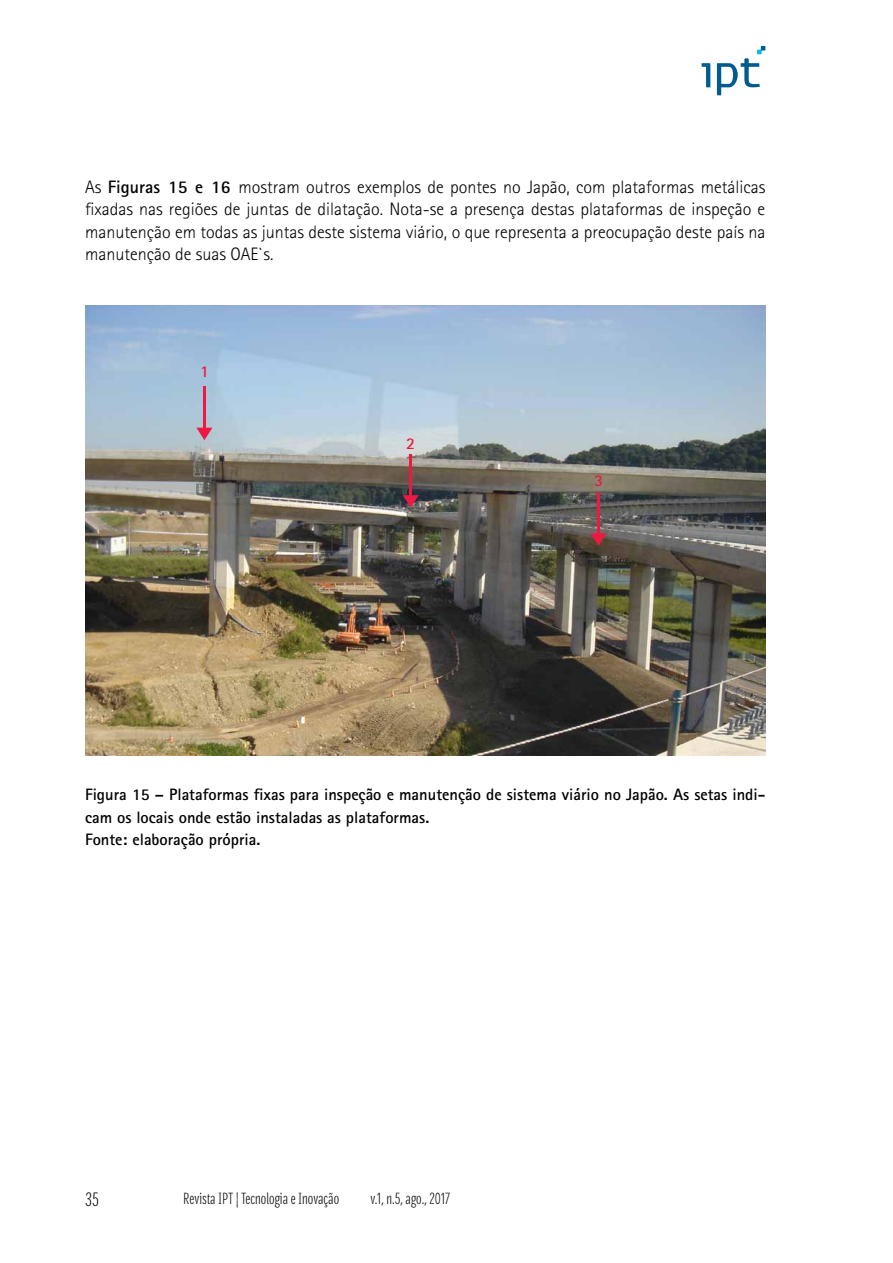
<style>
.page{position:relative;width:893px;height:1263px;background:#fff}
.page>*{position:absolute;margin:0;border:0;box-sizing:border-box;transform-origin:0 0}
.t1{font:300 18px/22.5px "Rotis Sans Serif Std";color:#000;text-align:justify}
.t2{font:18px "Densia Sans";color:#000}
.t3{font:700 16.5px/22.5px "Rotis Sans Serif Std";color:#000}
.t4{font:700 16.5px "Rotis Sans Serif Std";color:#ed1942}
.t5{font:15px "Densia Sans";color:#000}
.s1{font-weight:700}
</style>
<div class="page">
<svg style="left:702px;top:63px;width:8px;height:24px"></svg>
<svg style="left:717px;top:46px;width:48px;height:49px"></svg>
<img style="left:85px;top:305px;width:680px;height:450px">
<hr style="left:203px;top:386px;width:3px;height:46px;background:#ed1942">
<svg style="left:196px;top:428px;width:16px;height:12px"></svg>
<hr style="left:409px;top:454px;width:3px;height:45px;background:#ed1942">
<svg style="left:403px;top:495px;width:16px;height:13px"></svg>
<hr style="left:597px;top:492px;width:3px;height:46px;background:#ed1942">
<svg style="left:590px;top:533px;width:17px;height:13px"></svg>
<p class="t1" style="left:85px;top:175px;width:682px">As <span class="s1">Figuras 15 e 16</span> mostram outros exemplos de pontes no Japão, com plataformas metálicas fixadas nas regiões de juntas de dilatação. Nota-se a presença destas plataformas de inspeção e manutenção em todas as juntas deste sistema viário, o que representa a preocupação deste país na manutenção de suas OAE`s.</p>
<p class="t4" style="left:200px;top:361px;width:10px">1</p>
<p class="t4" style="left:406px;top:433px;width:10px">2</p>
<p class="t4" style="left:594px;top:470px;width:10px">3</p>
<p class="t3" style="left:85px;top:783px;width:682px">Figura 15 – Plataformas fixas para inspeção e manutenção de sistema viário no Japão. As setas indi&shy;cam os locais onde estão instaladas as plataformas.<br>Fonte: elaboração própria.</p>
<p class="t2" style="left:85px;top:1189px;width:15px">35</p>
<p class="t5" style="left:183px;top:1190px;width:158px">Revista IPT | Tecnologia e Inovação</p>
<p class="t5" style="left:370px;top:1190px;width:81px">v.1, n.5, ago., 2017</p>
</div>
